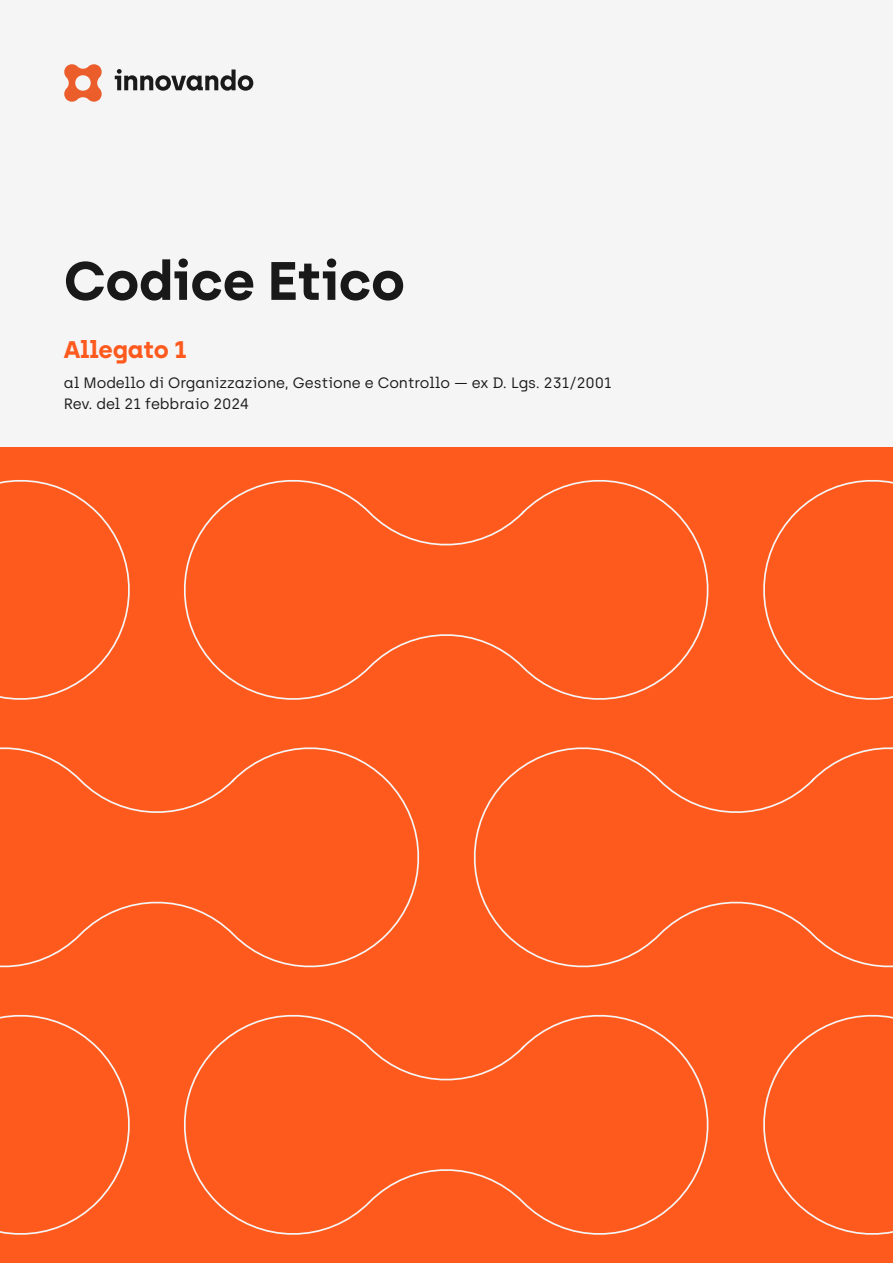
<style>
.page{position:relative;width:893px;height:1263px;background:#fff}
.page>*{position:absolute;margin:0;border:0;box-sizing:border-box;transform-origin:0 0}
.t1{font:700 54px "Archia";letter-spacing:-.01em;color:#191919}
.Titolo_1{font:700 24px "Archia";letter-spacing:-.01em;color:#ff5a1e}
.t2{font:15px "Archia";letter-spacing:-.005em;color:#191919}
</style>
<div class="page">
<div style="left:1px;top:0;width:892px;height:447px;background:#f5f5f5"></div>
<div style="left:1px;top:447px;width:892px;height:815px;background:#ff5a1e"></div>
<svg style="left:64px;top:64px;width:38px;height:38px"></svg>
<svg style="left:115px;top:69px;width:138px;height:22px"></svg>
<svg style="left:184px;top:480px;width:525px;height:220px"></svg>
<svg style="left:0;top:470px;width:130px;height:242px"></svg>
<svg style="left:763px;top:480px;width:130px;height:220px"></svg>
<svg style="left:0;top:737px;width:420px;height:242px"></svg>
<svg style="left:473px;top:747px;width:420px;height:221px"></svg>
<svg style="left:184px;top:1014px;width:525px;height:221px"></svg>
<svg style="left:0;top:1005px;width:130px;height:242px"></svg>
<svg style="left:763px;top:1014px;width:130px;height:221px"></svg>
<p class="t1" style="left:64px;top:247px;width:343px">Codice Etico</p>
<p class="Titolo_1" style="left:64px;top:335px;width:124px">Allegato 1</p>
<p class="t2" style="left:64px;top:373px;width:550px">al Modello di Organizzazione, Gestione e Controllo — ex D. Lgs. 231/2001</p>
<p class="t2" style="left:64px;top:394px;width:187px">Rev. del 21 febbraio 2024</p>
</div>
